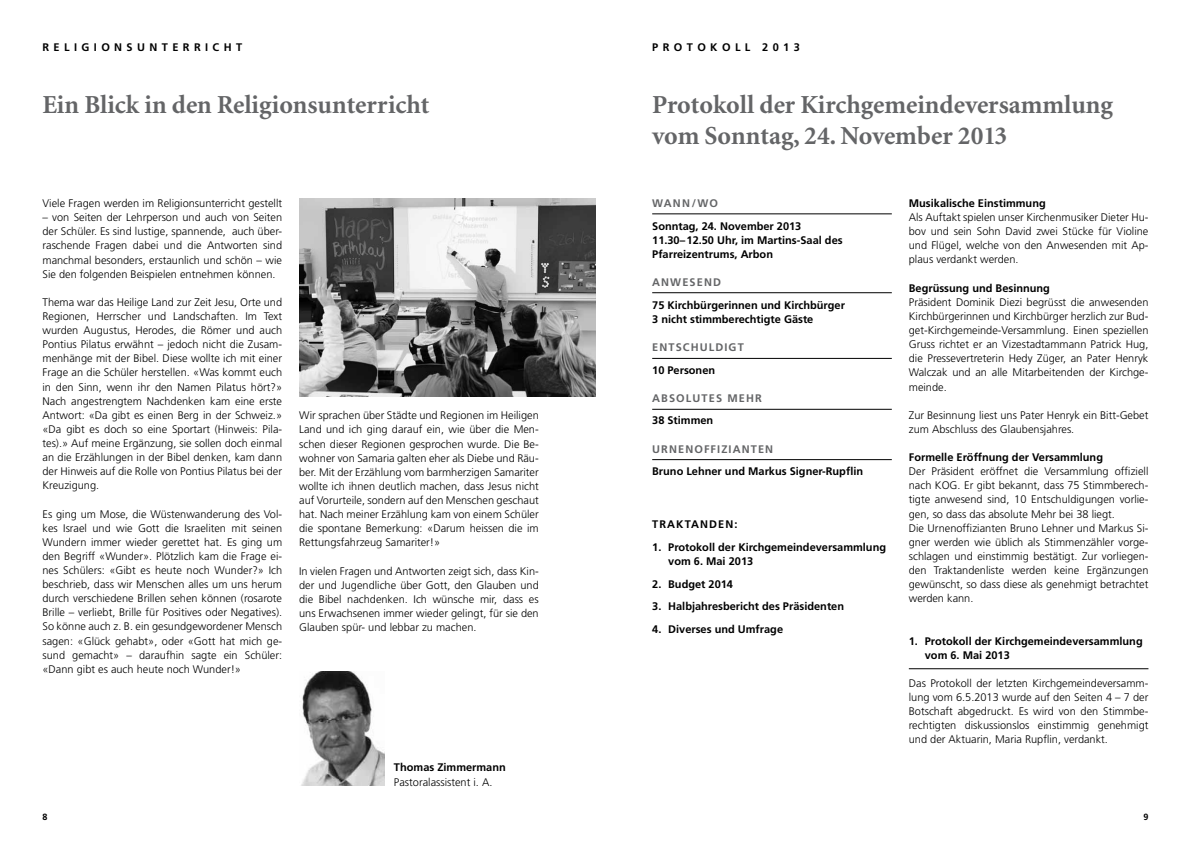
<style>
.page{position:relative;width:1191px;height:842px;background:#fff}
.page>*{position:absolute;margin:0;border:0;box-sizing:border-box;transform-origin:0 0}
.t1{font:700 26px/31.2px "Minion LT";color:#646567}
.t2{font:300 11px/14.1px "Frutiger";color:#000;text-align:justify}
.t3{font:700 11px/14.1px "Frutiger";color:#000}
.t4{font:700 11px "Frutiger";letter-spacing:.21em;color:#646567}
.t5{font:700 9px "Frutiger";color:#000}
</style>
<div class="page">
<img style="left:301px;top:672px;width:83px;height:113px">
<img style="left:299px;top:198px;width:296px;height:198px">
<hr style="left:652px;top:214px;width:239px;height:1px;background:#000">
<hr style="left:652px;top:292px;width:239px;height:1px;background:#000">
<hr style="left:652px;top:358px;width:239px;height:1px;background:#000">
<hr style="left:652px;top:409px;width:239px;height:1px;background:#000">
<hr style="left:652px;top:459px;width:239px;height:1px;background:#000">
<hr style="left:909px;top:668px;width:239px;height:1px;background:#000">
<p class="t3" style="left:43px;top:40px;width:150px">r el i gi ons unt erri</p>
<p class="t3" style="left:213px;top:40px;width:29px">cht</p>
<h1 class="t1" style="left:43px;top:90px;width:388px">Ein Blick in den Religionsunterricht</h1>
<p class="t2" style="left:43px;top:196px;width:241px">Viele Fragen werden im Religionsunterricht gestellt</p>
<p class="t2" style="left:43px;top:210px;width:241px">– von Seiten der Lehrperson und auch von Seiten der Schüler. Es sind lustige, spannende, auch über&shy;raschende Fragen dabei und die Antworten sind manchmal besonders, erstaunlich und schön – wie Sie den folgenden Beispielen entnehmen können.</p>
<p class="t2" style="left:43px;top:295px;width:241px">Thema war das Heilige Land zur Zeit Jesu, Orte und Regionen, Herrscher und Landschaften. Im Text wurden Augustus, Herodes, die Römer und auch Pontius Pilatus erwähnt – jedoch nicht die Zusam&shy;menhänge mit der Bibel. Diese wollte ich mit einer Frage an die Schüler herstellen. «Was kommt euch in den Sinn, wenn ihr den Namen Pilatus hört?» Nach angestrengtem Nachdenken kam eine erste Antwort: «Da gibt es einen Berg in der Schweiz.» «Da gibt es doch so eine Sportart (Hinweis: Pila&shy;tes).» Auf meine Ergänzung, sie sollen doch einmal an die Erzählungen in der Bibel denken, kam dann der Hinweis auf die Rolle von Pontius Pilatus bei der Kreuzigung.</p>
<p class="t2" style="left:43px;top:507px;width:241px">Es ging um Mose, die Wüstenwanderung des Vol&shy;kes Israel und wie Gott die Israeliten mit seinen Wundern immer wieder gerettet hat. Es ging um den Begriff «Wunder». Plötzlich kam die Frage ei&shy;nes Schülers: «Gibt es heute noch Wunder?» Ich beschrieb, dass wir Menschen alles um uns herum durch verschiedene Brillen sehen können (rosarote Brille – verliebt, Brille für Positives oder Negatives).<br>So könne auch z. B. ein gesundgewordener Mensch sagen: «Glück gehabt», oder «Gott hat mich ge&shy;sund gemacht» – daraufhin sagte ein Schüler: «Dann gibt es auch heute noch Wunder!»</p>
<p class="t2" style="left:299px;top:408px;width:241px">Wir sprachen über Städte und Regionen im Heiligen Land und ich ging darauf ein, wie über die Men&shy;schen dieser Regionen gesprochen wurde. Die Be&shy;wohner von Samaria galten eher als Diebe und Räu&shy;ber. Mit der Erzählung vom barmherzigen Samariter wollte ich ihnen deutlich machen, dass Jesus nicht auf Vorurteile, sondern auf den Menschen geschaut hat. Nach meiner Erzählung kam von einem Schüler die spontane Bemerkung: «Darum heissen die im Rettungsfahrzeug Samariter!»</p>
<p class="t2" style="left:299px;top:564px;width:241px">In vielen Fragen und Antworten zeigt sich, dass Kin&shy;der und Jugendliche über Gott, den Glauben und die Bibel nachdenken. Ich wünsche mir, dass es uns Erwachsenen immer wieder gelingt, für sie den Glauben spür- und lebbar zu machen.</p>
<p class="t3" style="left:394px;top:760px;width:113px">Thomas Zimmermann</p>
<p class="t2" style="left:394px;top:775px;width:100px">Pastoralassistent i. A.</p>
<p class="t3" style="left:652px;top:40px;width:97px">Pr ot okol l</p>
<p class="t3" style="left:762px;top:40px;width:39px">2013</p>
<h1 class="t1" style="left:652px;top:90px;width:462px">Protokoll der Kirchgemeindeversammlung vom Sonntag, 24. November 2013</h1>
<p class="t4" style="left:652px;top:197px;width:67px">Wann/Wo</p>
<p class="t3" style="left:652px;top:219px;width:192px">Sonntag, 24. November 2013<br>11.30–12.50 Uhr, im Martins-Saal des<br>Pfarreizentrums, Arbon</p>
<p class="t4" style="left:652px;top:276px;width:70px">Anwesend</p>
<p class="t3" style="left:652px;top:298px;width:194px">75 Kirchbürgerinnen und Kirchbürger<br>3 nicht stimmberechtigte Gäste</p>
<p class="t4" style="left:652px;top:341px;width:91px">Entschuldigt</p>
<p class="t3" style="left:652px;top:363px;width:64px">10 Personen</p>
<p class="t4" style="left:652px;top:392px;width:9px">Abs</p>
<p class="t4" style="left:676px;top:392px;width:77px">olutes Mehr</p>
<p class="t3" style="left:652px;top:413px;width:63px">38 Stimmen</p>
<p class="t4" style="left:652px;top:442px;width:123px">Urnenoffizianten</p>
<p class="t3" style="left:652px;top:464px;width:212px">Bruno Lehner und Markus Signer-Rupflin</p>
<p class="t3" style="left:652px;top:517px;width:87px">Traktanden:</p>
<p class="t3" style="left:668px;top:540px;width:219px;text-indent:-16px">1. Protokoll der Kirchgemeindeversammlung vom 6. Mai 2013</p>
<p class="t3" style="left:652px;top:576px;width:82px">2. Budget 2014</p>
<p class="t3" style="left:652px;top:599px;width:193px">3. Halbjahresbericht des Präsidenten</p>
<p class="t3" style="left:652px;top:622px;width:132px">4. D iverses und Umfrage</p>
<p class="t3" style="left:909px;top:196px;width:138px">Musikalische Einstimmung</p>
<p class="t2" style="left:909px;top:210px;width:241px">Als Auftakt spielen unser Kirchenmusiker Dieter Hu&shy;bov und sein Sohn David zwei Stücke für Violine und Flügel, welche von den Anwesenden mit Ap&shy;plaus verdankt werden.</p>
<p class="t3" style="left:909px;top:281px;width:143px">Begrüssung und Besinnung</p>
<p class="t2" style="left:909px;top:295px;width:241px">Präsident Dominik Diezi begrüsst die anwesenden Kirchbürgerinnen und Kirchbürger herzlich zur Bud&shy;get-Kirchgemeinde-Versammlung. Einen speziellen Gruss richtet er an Vizestadtammann Patrick Hug, die Pressevertreterin Hedy Züger, an Pater Henryk Walczak und an alle Mitarbeitenden der Kirchge&shy;meinde.</p>
<p class="t2" style="left:909px;top:408px;width:241px">Zur Besinnung liest uns Pater Henryk ein Bitt-Gebet zum Abschluss des Glaubensjahres.</p>
<p class="t3" style="left:909px;top:450px;width:196px">Formelle Eröffnung der Versammlung</p>
<p class="t2" style="left:909px;top:464px;width:241px;text-align:left">Der Präsident eröffnet die Versammlung offiziell nach KOG. Er gibt bekannt, dass 75 Stimmberech&shy;tigte anwesend sind, 10 Entschuldigungen vorlie&shy;gen, so dass das absolute Mehr bei 38 liegt.<br>Die Urnenoffizianten Bruno Lehner und Markus Si&shy;gner werden wie üblich als Stimmenzähler vorge&shy;schlagen und einstimmig bestätigt. Zur vorliegen&shy;den Traktandenliste werden keine Ergänzungen gewünscht, so dass diese als genehmigt betrachtet werden kann.</p>
<p class="t3" style="left:925px;top:633px;width:219px;text-indent:-16px">1. Protokoll der Kirchgemeindeversammlung vom 6. Mai 2013</p>
<p class="t2" style="left:909px;top:676px;width:241px">Das Protokoll der letzten Kirchgemeindeversamm&shy;lung vom 6.5.2013 wurde auf den Seiten 4 – 7 der Botschaft abgedruckt. Es wird von den Stimmbe&shy;rechtigten diskussionslos einstimmig genehmigt und der Aktuarin, Maria Rupflin, verdankt.</p>
<p class="t5" style="left:43px;top:812px;width:7px">8</p>
<p class="t5" style="left:1143px;top:812px;width:7px">9</p>
</div>
